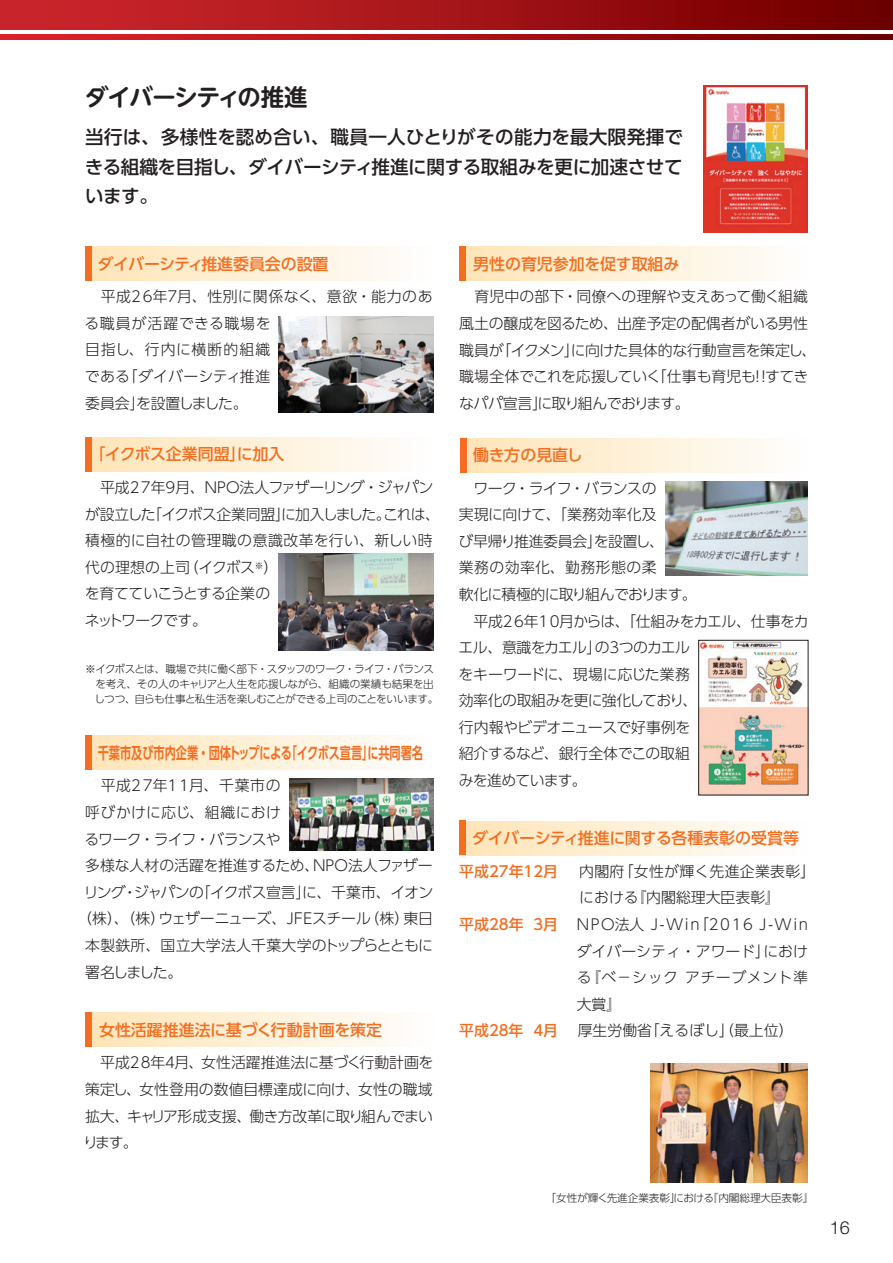
<style>
.page{position:relative;width:893px;height:1263px;background:#fff}
.page>*{position:absolute;margin:0;border:0;box-sizing:border-box;transform-origin:0 0}
.t1{font:700 23.4px "UD Shin M Go Pro De";letter-spacing:-.045em;color:#231f20}
.t2{font:500 18.6px/29.7px "UD Shin Go Pro";letter-spacing:-.02em;color:#231f20;text-align:justify}
.t3{font:300 18px "Helvetica Neue";color:#231f20}
.t4{font:500 15.9px "UD Shin Go Pro";letter-spacing:-.005em;color:#f36e21}
.t5{font:700 15.9px "UD Shin Go Pro De";letter-spacing:-.005em;color:#f36e21;scale:.7 1}
.t6{font:300 14.85px/26.5px "UD Shin Go Pro";letter-spacing:-.01em;color:#231f20}
.t7{font:300 14.85px/26.5px "UD Shin Go Pro";letter-spacing:.02em;color:#231f20}
.t8{font:300 14.85px/26.5px "UD Shin Go Pro";letter-spacing:.015em;color:#231f20}
.t9{font:300 14.85px "UD Shin Go Pro";letter-spacing:-.055em;color:#231f20}
.t10{font:300 14.85px "UD Shin Go Pro";letter-spacing:-.07em;color:#231f20}
.t11{font:500 14.85px "UD Shin Go Pro";color:#f36e21}
.t12{font:300 14.85px "UD Shin Go Pro";letter-spacing:.045em;color:#231f20}
.t13{font:300 10.65px/14.9px "UD Shin Go Pro";letter-spacing:-.03em;color:#231f20}
.t14{font:300 10.65px "UD Shin Go Pro";letter-spacing:-.01em;color:#231f20}
</style>
<div class="page">
<div style="left:85px;top:437px;width:348px;height:34px;background:linear-gradient(to right,#fee2b3,#fefffe)"></div>
<div style="left:85px;top:736px;width:348px;height:34px;background:linear-gradient(to right,#fee2b3,#fefffe)"></div>
<div style="left:85px;top:437px;width:6px;height:34px;background:#f36e21"></div>
<div style="left:85px;top:736px;width:6px;height:34px;background:#f36e21"></div>
<img style="left:704px;top:85px;width:104px;height:148px">
<div style="left:460px;top:821px;width:347px;height:34px;background:linear-gradient(to right,#fee4b7,#fefefd)"></div>
<div style="left:459px;top:821px;width:7px;height:34px;background:#f36e21"></div>
<div style="left:460px;top:438px;width:348px;height:34px;background:linear-gradient(to right,#fee4b6,#fefefd)"></div>
<div style="left:460px;top:438px;width:7px;height:34px;background:#f36e21"></div>
<img style="left:665px;top:481px;width:143px;height:95px">
<img style="left:700px;top:642px;width:106px;height:151px">
<div style="left:698px;top:640px;width:110px;height:155px;border:1px solid #231f20"></div>
<div style="left:86px;top:1013px;width:348px;height:34px;background:linear-gradient(to right,#fee4b7,#fefefd)"></div>
<div style="left:86px;top:1013px;width:6px;height:34px;background:#f36e21"></div>
<div style="left:460px;top:247px;width:348px;height:34px;background:linear-gradient(to right,#fee4b7,#fefefd)"></div>
<div style="left:460px;top:247px;width:6px;height:34px;background:#f36e21"></div>
<div style="left:85px;top:247px;width:348px;height:34px;background:linear-gradient(to right,#fee2b3,#fefffe)"></div>
<div style="left:85px;top:247px;width:6px;height:34px;background:#f36e21"></div>
<img style="left:279px;top:316px;width:155px;height:96px">
<img style="left:279px;top:554px;width:155px;height:96px">
<img style="left:289px;top:778px;width:145px;height:72px">
<img style="left:651px;top:1063px;width:157px;height:119px">
<div style="left:0;top:0;width:893px;height:30px;background:linear-gradient(to right,#d22930,#720000)"></div>
<svg style="left:1px;top:34px;width:892px;height:5px;background:#aa1015"></svg>
<hr style="left:0;top:0;width:1px;height:30px;background:#c8242b">
<h1 class="t1" style="left:85px;top:78px;width:224px">ダイバーシティの推進</h1>
<p class="t2" style="left:85px;top:121px;width:600px">当行は、多様性を認め合い、職員一人ひとりがその能力を最大限発揮できる組織を目指し、ダイバーシティ推進に関する取組みを更に加速させています。</p>
<p class="t4" style="left:98px;top:251px;width:232px">ダイバーシティ推進委員会の設置</p>
<p class="t7" style="left:85px;top:283px;width:349px">　平成26年7月、性別に関係なく、意欲・能力のある職員が活躍できる職場を<br>目指し、行内に横断的組織<br>である「ダイバーシティ推進<br>委員会」を設置しました。</p>
<p class="t4" style="left:89px;top:442px;width:196px">「イクボス企業同盟」に加入</p>
<p class="t6" style="left:85px;top:474px;width:357px">　平成27年9月、ＮＰＯ法人ファザーリング・ジャパンが設立した「イクボス企業同盟」に加入しました。これは、積極的に自社の管理職の意識改革を行い、新しい時代の理想の上司（イクボス<sup>※</sup>）<br>を育てていこうとする企業の<br>ネットワークです。</p>
<p class="t13" style="left:94px;top:661px;width:345px;text-indent:-9px">※イクボスとは、職場で共に働く部下・スタッフのワーク・ライフ・バランスを考え、その人のキャリアと人生を応援しながら、組織の業績も結果を出しつつ、自らも仕事と私生活を楽しむことができる上司のことをいいます。</p>
<p class="t5" style="left:98px;top:740px;width:466px">千葉市及び市内企業・団体トップによる「イクボス宣言」に共同署名</p>
<p class="t12" style="left:85px;top:774px;width:197px">　平成27年11月、千葉市の</p>
<p class="t7" style="left:85px;top:798px;width:197px">呼びかけに応じ、組織におけ</p>
<p class="t9" style="left:85px;top:827px;width:198px">るワーク・ライフ・バランスや</p>
<p class="t6" style="left:85px;top:852px;width:349px">多様な人材の活躍を推進するため、NPO法人ファザー</p>
<p class="t9" style="left:84px;top:880px;width:351px">リング・ジャパンの「イクボス宣言」に、千葉市、イオン</p>
<p class="t10" style="left:77px;top:907px;width:357px">（株）、（株）ウェザーニューズ、ＪＦＥスチール（株）東日</p>
<p class="t8" style="left:85px;top:931px;width:349px">本製鉄所、国立大学法人千葉大学のトップらとともに</p>
<p class="t6" style="left:85px;top:958px;width:98px">署名しました。</p>
<p class="t4" style="left:99px;top:1017px;width:284px">女性活躍推進法に基づく行動計画を策定</p>
<p class="t6" style="left:83px;top:1049px;width:351px;text-align:justify;text-indent:17px">平成28年4月、女性活躍推進法に基づく行動計画を策定し、女性登用の数値目標達成に向け、女性の職域拡大、キャリア形成支援、働き方改革に取り組んでまいります。</p>
<p class="t4" style="left:473px;top:251px;width:208px">男性の育児参加を促す取組み</p>
<p class="t6" style="left:459px;top:283px;width:359px">　育児中の部下・同僚への理解や支えあって働く組織風土の醸成を図るため、出産予定の配偶者がいる男性職員が「イクメン」に向けた具体的な行動宣言を策定し、職場全体でこれを応援していく「仕事も育児も!!すてきなパパ宣言」に取り組んでおります。</p>
<p class="t4" style="left:473px;top:442px;width:111px">働き方の見直し</p>
<p class="t6" style="left:458px;top:474px;width:352px">　ワーク・ライフ・バランスの<br>実現に向けて、「業務効率化及<br>び早帰り推進委員会」を設置し、<br>業務の効率化、勤務形態の柔<br>軟化に積極的に取り組んでおります。<br>　平成26年10月からは、「仕組みをカエル、仕事をカエル、意識をカエル」の3つのカエル<br>をキーワードに、現場に応じた業務<br>効率化の取組みを更に強化しており、<br>行内報やビデオニュースで好事例を<br>紹介するなど、銀行全体でこの取組<br>みを進めています。</p>
<p class="t4" style="left:472px;top:825px;width:328px">ダイバーシティ推進に関する各種表彰の受賞等</p>
<p class="t11" style="left:459px;top:859px;width:100px">平成27年12月</p>
<p class="t8" style="left:579px;top:857px;width:238px">内閣府「女性が輝く先進企業表彰」における『内閣総理大臣表彰』</p>
<p class="t11" style="left:459px;top:912px;width:100px">平成28年 3月</p>
<p class="t6" style="left:577px;top:910px;width:233px;text-align:justify">NPO法人 J-Win「2016 J-Winダイバーシティ・アワード」における『ベ－シック アチーブメント準大賞』</p>
<p class="t11" style="left:459px;top:1018px;width:100px">平成28年 4月</p>
<p class="t6" style="left:578px;top:1017px;width:217px">厚生労働省「えるぼし」（最上位）</p>
<p class="t14" style="left:546px;top:1189px;width:270px">「女性が輝く先進企業表彰」における『内閣総理大臣表彰』</p>
<p class="t3" style="left:830px;top:1216px;width:22px">16</p>
</div>
